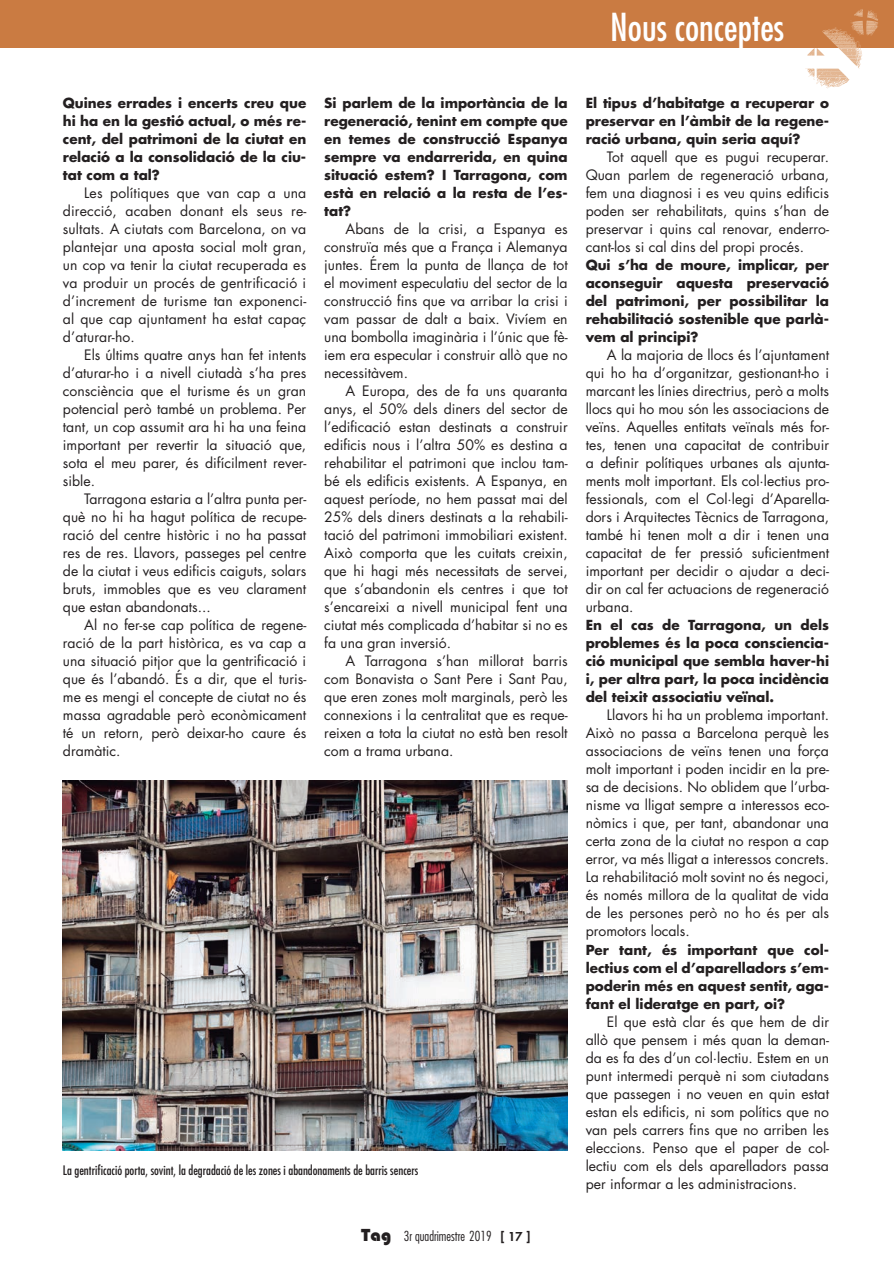
<style>
.page{position:relative;width:894px;height:1265px;background:#fff}
.page>*{position:absolute;margin:0;border:0;box-sizing:border-box;transform-origin:0 0}
.t1{font:condensed 37.5px "Futura";color:#fff}
.t2{font:13.95px/18px "Futura";color:#231f20;text-align:justify}
.t3{font:700 13.5px/18px "Futura";color:#231f20;text-align:justify}
.t4{font:300 condensed 13.5px "Futura";color:#231f20}
.t5{font:condensed 12.75px "Futura";color:#231f20}
.s1{font-family:"Bauhaus 93";font-weight:400;font-stretch:normal;font-size:18px}
.s2{font-weight:600;font-stretch:normal}
</style>
<div class="page">
<img style="left:63px;top:780px;width:504px;height:370px">
<div style="left:0;top:0;width:893px;height:47px;background:#ca7b42"></div>
<svg style="left:805px;top:9px;width:73px;height:79px"></svg>
<h1 class="t1" style="left:610px;top:3px;width:175px">Nous conceptes</h1>
<p class="t3" style="left:63px;top:94px;width:245px">Quines errades i encerts creu que hi ha en la gestió actual, o més re&shy;cent, del patrimoni de la ciutat en relació a la consolidació de la ciu&shy;tat com a tal?</p>
<p class="t2" style="left:63px;top:184px;width:245px;text-indent:21px">Les polítiques que van cap a una direcció, acaben donant els seus re&shy;sultats. A ciutats com Barcelona, on va plantejar una aposta social molt gran, un cop va tenir la ciutat recuperada es va produir un procés de gentrificació i d’increment de turisme tan exponenci&shy;al que cap ajuntament ha estat capaç d’aturar-ho.</p>
<p class="t2" style="left:63px;top:346px;width:245px;text-indent:21px">Els últims quatre anys han fet intents d’aturar-ho i a nivell ciutadà s’ha pres consciència que el turisme és un gran potencial però també un problema. Per tant, un cop assumit ara hi ha una feina important per revertir la situació que, sota el meu parer, és difícilment rever&shy;sible.</p>
<p class="t2" style="left:63px;top:490px;width:245px;text-indent:21px">Tarragona estaria a l’altra punta per&shy;què no hi ha hagut política de recupe&shy;ració del centre històric i no ha passat res de res. Llavors, passeges pel centre de la ciutat i veus edificis caiguts, solars bruts, immobles que es veu clarament que estan abandonats...</p>
<p class="t2" style="left:63px;top:616px;width:245px;text-indent:21px">Al no fer-se cap política de regene&shy;ració de la part històrica, es va cap a una situació pitjor que la gentrificació i que és l’abandó. És a dir, que el turis&shy;me es mengi el concepte de ciutat no és massa agradable però econòmicament té un retorn, però deixar-ho caure és dramàtic.</p>
<p class="t3" style="left:324px;top:94px;width:245px">Si parlem de la importància de la regeneració, tenint em compte que en temes de construcció Espanya sempre va endarrerida, en quina situació estem? I Tarragona, com està en relació a la resta de l’es&shy;tat?</p>
<p class="t2" style="left:324px;top:220px;width:245px;text-indent:21px">Abans de la crisi, a Espanya es construïa més que a França i Alemanya juntes. Érem la punta de llança de tot el moviment especulatiu del sector de la construcció fins que va arribar la crisi i vam passar de dalt a baix. Vivíem en una bombolla imaginària i l’únic que fè&shy;iem era especular i construir allò que no necessitàvem.</p>
<p class="t2" style="left:324px;top:382px;width:245px;text-indent:21px">A Europa, des de fa uns quaranta anys, el 50% dels diners del sector de l’edificació estan destinats a construir edificis nous i l’altra 50% es destina a rehabilitar el patrimoni que inclou tam&shy;bé els edificis existents. A Espanya, en aquest període, no hem passat mai del 25% dels diners destinats a la rehabili&shy;tació del patrimoni immobiliari existent.<br>Això comporta que les cuitats creixin, que hi hagi més necessitats de servei, que s’abandonin els centres i que tot s’encareixi a nivell municipal fent una ciutat més complicada d’habitar si no es fa una gran inversió.</p>
<p class="t2" style="left:324px;top:652px;width:245px;text-indent:21px">A Tarragona s’han millorat barris com Bonavista o Sant Pere i Sant Pau, que eren zones molt marginals, però les connexions i la centralitat que es reque&shy;reixen a tota la ciutat no està ben resolt com a trama urbana.</p>
<p class="t5" style="left:63px;top:1162px;width:357px">La gentrificació porta, sovint, la degradació de les zones i abandonaments de barris sencers</p>
<p class="t4" style="left:361px;top:1227px;width:171px"><span class="s1">Tag</span> 3r quadrimestre 2019 <span class="s2">[ 17 ]</span></p>
<p class="t3" style="left:585px;top:94px;width:245px">El tipus d’habitatge a recuperar o preservar en l’àmbit de la regene&shy;ració urbana, quin seria aquí?</p>
<p class="t2" style="left:585px;top:148px;width:245px;text-indent:21px">Tot aquell que es pugui recuperar.<br>Quan parlem de regeneració urbana, fem una diagnosi i es veu quins edificis poden ser rehabilitats, quins s’han de preservar i quins cal renovar, enderro&shy;cant-los si cal dins del propi procés.</p>
<p class="t3" style="left:585px;top:256px;width:245px">Qui s’ha de moure, implicar, per aconseguir aquesta preservació del patrimoni, per possibilitar la rehabilitació sostenible que parlà&shy;vem al principi?</p>
<p class="t2" style="left:585px;top:346px;width:245px;text-indent:21px">A la majoria de llocs és l’ajuntament qui ho ha d’organitzar, gestionant-ho i marcant les línies directrius, però a molts llocs qui ho mou són les associacions de veïns. Aquelles entitats veïnals més for&shy;tes, tenen una capacitat de contribuir a definir polítiques urbanes als ajunta&shy;ments molt important. Els col·lectius pro&shy;fessionals, com el Col·legi d’Aparella&shy;dors i Arquitectes Tècnics de Tarragona, també hi tenen molt a dir i tenen una capacitat de fer pressió suficientment important per decidir o ajudar a deci&shy;dir on cal fer actuacions de regeneració urbana.</p>
<p class="t3" style="left:585px;top:616px;width:245px">En el cas de Tarragona, un dels problemes és la poca consciencia&shy;ció municipal que sembla haver-hi i, per altra part, la poca incidència del teixit associatiu veïnal.</p>
<p class="t2" style="left:585px;top:706px;width:245px;text-indent:21px">Llavors hi ha un problema important.<br>Això no passa a Barcelona perquè les associacions de veïns tenen una força molt important i poden incidir en la pre&shy;sa de decisions. No oblidem que l’urba&shy;nisme va lligat sempre a interessos eco&shy;nòmics i que, per tant, abandonar una certa zona de la ciutat no respon a cap error, va més lligat a interessos concrets.<br>La rehabilitació molt sovint no és negoci, és només millora de la qualitat de vida de les persones però no ho és per als promotors locals.</p>
<p class="t3" style="left:585px;top:940px;width:245px">Per tant, és important que col· lectius com el d’aparelladors s’em&shy;poderin més en aquest sentit, aga&shy;fant el lideratge en part, oi?</p>
<p class="t2" style="left:585px;top:1012px;width:245px;text-indent:21px">El que està clar és que hem de dir allò que pensem i més quan la deman&shy;da es fa des d’un col·lectiu. Estem en un punt intermedi perquè ni som ciutadans que passegen i no veuen en quin estat estan els edificis, ni som polítics que no van pels carrers fins que no arriben les eleccions. Penso que el paper de col· lectiu com els dels aparelladors passa per informar a les administracions.</p>
</div>
